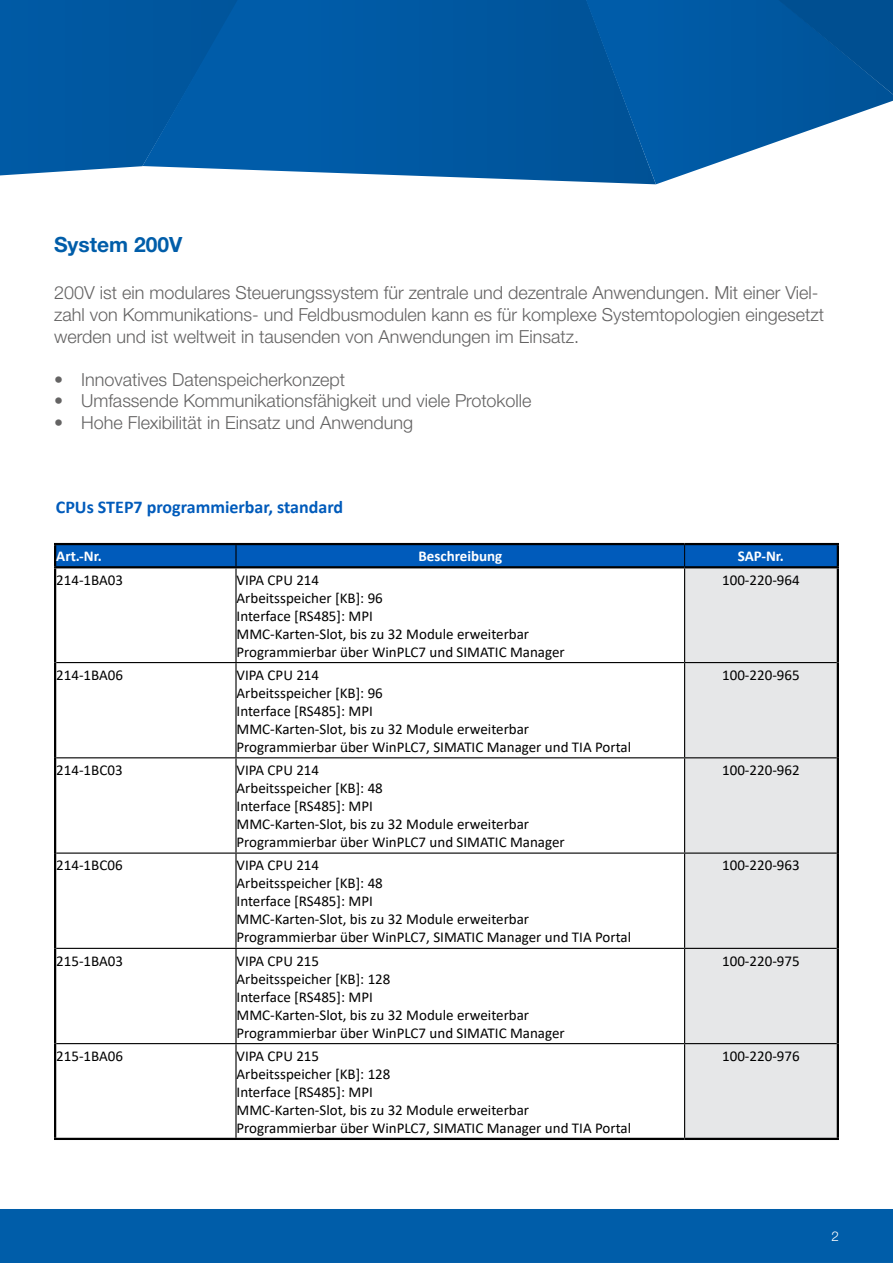
<style>
.page{position:relative;width:893px;height:1263px;background:#fff}
.page>*{position:absolute;margin:0;border:0;box-sizing:border-box;transform-origin:0 0}
.t1{font:700 21px "Helvetica Neue LTW1 G";color:#005da9}
.t2{font:300 18px/21.6px "Helvetica Neue LTW1 G";color:#646363}
.t3{font:700 18px "Calibri";color:#005bbb}
.t4{font:15px/18px "Calibri";color:#000}
.t5{font:700 15px "Calibri";color:#fff}
.t6{font:300 13.5px "Helvetica Neue LTW1 G";color:#fff}
</style>
<div class="page">
<div style="left:0;top:0;width:142px;height:176px;background:#0058a2"></div>
<svg style="left:142px;top:0;width:354px;height:179px;background:#095fa7"></svg>
<svg style="left:496px;top:99px;width:397px;height:85px"></svg>
<svg style="left:492px;top:0;width:401px;height:99px;background:#00569e"></svg>
<div style="left:0;top:1209px;width:893px;height:54px;background:#005da9"></div>
<div style="left:685px;top:568px;width:152px;height:570px;background:#e6e7e8"></div>
<hr style="left:54px;top:545px;width:2px;height:21px;background:#000">
<hr style="left:837px;top:545px;width:2px;height:21px;background:#000">
<hr style="left:54px;top:568px;width:2px;height:94px;background:#000">
<hr style="left:235px;top:568px;width:2px;height:94px;background:#000">
<hr style="left:684px;top:568px;width:1px;height:94px;background:#000">
<hr style="left:54px;top:543px;width:182px;height:2px;background:#000">
<hr style="left:236px;top:543px;width:449px;height:2px;background:#000">
<hr style="left:685px;top:543px;width:154px;height:2px;background:#000">
<hr style="left:54px;top:566px;width:182px;height:2px;background:#000">
<hr style="left:236px;top:566px;width:449px;height:2px;background:#000">
<hr style="left:685px;top:566px;width:154px;height:2px;background:#000">
<hr style="left:837px;top:568px;width:2px;height:94px;background:#000">
<hr style="left:54px;top:662px;width:2px;height:96px;background:#000">
<hr style="left:235px;top:663px;width:2px;height:94px;background:#000">
<hr style="left:684px;top:663px;width:1px;height:94px;background:#000">
<hr style="left:837px;top:662px;width:2px;height:96px;background:#000">
<hr style="left:54px;top:758px;width:2px;height:95px;background:#000">
<hr style="left:235px;top:758px;width:2px;height:94px;background:#000">
<hr style="left:684px;top:758px;width:1px;height:94px;background:#000">
<hr style="left:837px;top:758px;width:2px;height:95px;background:#000">
<hr style="left:54px;top:853px;width:2px;height:95px;background:#000">
<hr style="left:235px;top:854px;width:2px;height:94px;background:#000">
<hr style="left:684px;top:854px;width:1px;height:94px;background:#000">
<hr style="left:837px;top:853px;width:2px;height:95px;background:#000">
<hr style="left:54px;top:948px;width:2px;height:95px;background:#000">
<hr style="left:235px;top:949px;width:2px;height:94px;background:#000">
<hr style="left:684px;top:949px;width:1px;height:94px;background:#000">
<hr style="left:837px;top:948px;width:2px;height:95px;background:#000">
<hr style="left:54px;top:1043px;width:2px;height:95px;background:#000">
<hr style="left:235px;top:1044px;width:2px;height:94px;background:#000">
<hr style="left:684px;top:1044px;width:1px;height:94px;background:#000">
<hr style="left:56px;top:662px;width:180px;height:1px;background:#000">
<hr style="left:236px;top:662px;width:449px;height:1px;background:#000">
<hr style="left:685px;top:662px;width:152px;height:1px;background:#000">
<hr style="left:56px;top:757px;width:180px;height:1px;background:#000">
<hr style="left:236px;top:757px;width:449px;height:1px;background:#000">
<hr style="left:685px;top:757px;width:152px;height:1px;background:#000">
<hr style="left:56px;top:852px;width:180px;height:2px;background:#000">
<hr style="left:236px;top:852px;width:449px;height:2px;background:#000">
<hr style="left:685px;top:852px;width:152px;height:2px;background:#000">
<hr style="left:56px;top:948px;width:180px;height:1px;background:#000">
<hr style="left:236px;top:948px;width:449px;height:1px;background:#000">
<hr style="left:685px;top:948px;width:152px;height:1px;background:#000">
<hr style="left:56px;top:1043px;width:180px;height:1px;background:#000">
<hr style="left:236px;top:1043px;width:449px;height:1px;background:#000">
<hr style="left:685px;top:1043px;width:152px;height:1px;background:#000">
<hr style="left:837px;top:1043px;width:2px;height:95px;background:#000">
<hr style="left:54px;top:1138px;width:182px;height:2px;background:#000">
<hr style="left:236px;top:1138px;width:449px;height:2px;background:#000">
<hr style="left:685px;top:1138px;width:154px;height:2px;background:#000">
<svg style="left:55px;top:544px;width:783px;height:23px;background:#0052a9"></svg>
<h1 class="t1" style="left:54px;top:231px;width:130px">System 200V</h1>
<p class="t2" style="left:54px;top:282px;width:772px">200V ist ein modulares Steuerungssystem für zentrale und dezentrale Anwendungen. Mit einer Viel&shy;zahl von Kommunikations- und Feldbusmodulen kann es für komplexe Systemtopologien eingesetzt werden und ist weltweit in tausenden von Anwendungen im Einsatz.</p>
<p class="t2" style="left:54px;top:368px;width:292px">• Innovatives Datenspeicherkonzept</p>
<p class="t2" style="left:54px;top:390px;width:479px">• Umfassende Kommunikationsfähigkeit und viele Protokolle</p>
<p class="t2" style="left:54px;top:412px;width:361px">• Hohe Flexibilität in Einsatz und Anwendung</p>
<p class="t3" style="left:56px;top:494px;width:289px">CPUs STEP7 programmierbar, standard</p>
<p class="t5" style="left:56px;top:546px;width:47px">Art.-Nr.</p>
<p class="t5" style="left:418px;top:546px;width:85px">Beschreibung</p>
<p class="t5" style="left:738px;top:546px;width:48px">SAP-Nr.</p>
<p class="t4" style="left:56px;top:570px;width:68px">214-1BA03</p>
<p class="t4" style="left:237px;top:570px;width:330px">VIPA CPU 214<br>Arbeitsspeicher [KB]: 96<br>Interface [RS485]: MPI<br>MMC-Karten-Slot, bis zu 32 Module erweiterbar<br>Programmierbar über WinPLC7 und SIMATIC Manager</p>
<p class="t4" style="left:722px;top:570px;width:79px">100-220-964</p>
<p class="t4" style="left:56px;top:665px;width:68px">214-1BA06</p>
<p class="t4" style="left:237px;top:665px;width:396px">VIPA CPU 214<br>Arbeitsspeicher [KB]: 96<br>Interface [RS485]: MPI<br>MMC-Karten-Slot, bis zu 32 Module erweiterbar Programmierbar über WinPLC7, SIMATIC Manager und TIA Portal</p>
<p class="t4" style="left:722px;top:665px;width:79px">100-220-965</p>
<p class="t4" style="left:56px;top:761px;width:68px">214-1BC03</p>
<p class="t4" style="left:237px;top:761px;width:330px">VIPA CPU 214<br>Arbeitsspeicher [KB]: 48<br>Interface [RS485]: MPI<br>MMC-Karten-Slot, bis zu 32 Module erweiterbar<br>Programmierbar über WinPLC7 und SIMATIC Manager</p>
<p class="t4" style="left:722px;top:761px;width:79px">100-220-962</p>
<p class="t4" style="left:56px;top:856px;width:68px">214-1BC06</p>
<p class="t4" style="left:237px;top:856px;width:396px">VIPA CPU 214<br>Arbeitsspeicher [KB]: 48<br>Interface [RS485]: MPI<br>MMC-Karten-Slot, bis zu 32 Module erweiterbar Programmierbar über WinPLC7, SIMATIC Manager und TIA Portal</p>
<p class="t4" style="left:722px;top:856px;width:79px">100-220-963</p>
<p class="t4" style="left:56px;top:951px;width:68px">215-1BA03</p>
<p class="t4" style="left:237px;top:951px;width:330px">VIPA CPU 215<br>Arbeitsspeicher [KB]: 128<br>Interface [RS485]: MPI<br>MMC-Karten-Slot, bis zu 32 Module erweiterbar<br>Programmierbar über WinPLC7 und SIMATIC Manager</p>
<p class="t4" style="left:722px;top:951px;width:79px">100-220-975</p>
<p class="t4" style="left:56px;top:1046px;width:68px">215-1BA06</p>
<p class="t4" style="left:237px;top:1046px;width:396px">VIPA CPU 215<br>Arbeitsspeicher [KB]: 128<br>Interface [RS485]: MPI<br>MMC-Karten-Slot, bis zu 32 Module erweiterbar Programmierbar über WinPLC7, SIMATIC Manager und TIA Portal</p>
<p class="t4" style="left:722px;top:1046px;width:79px">100-220-976</p>
<p class="t6" style="left:831px;top:1228px;width:9px">2</p>
</div>
